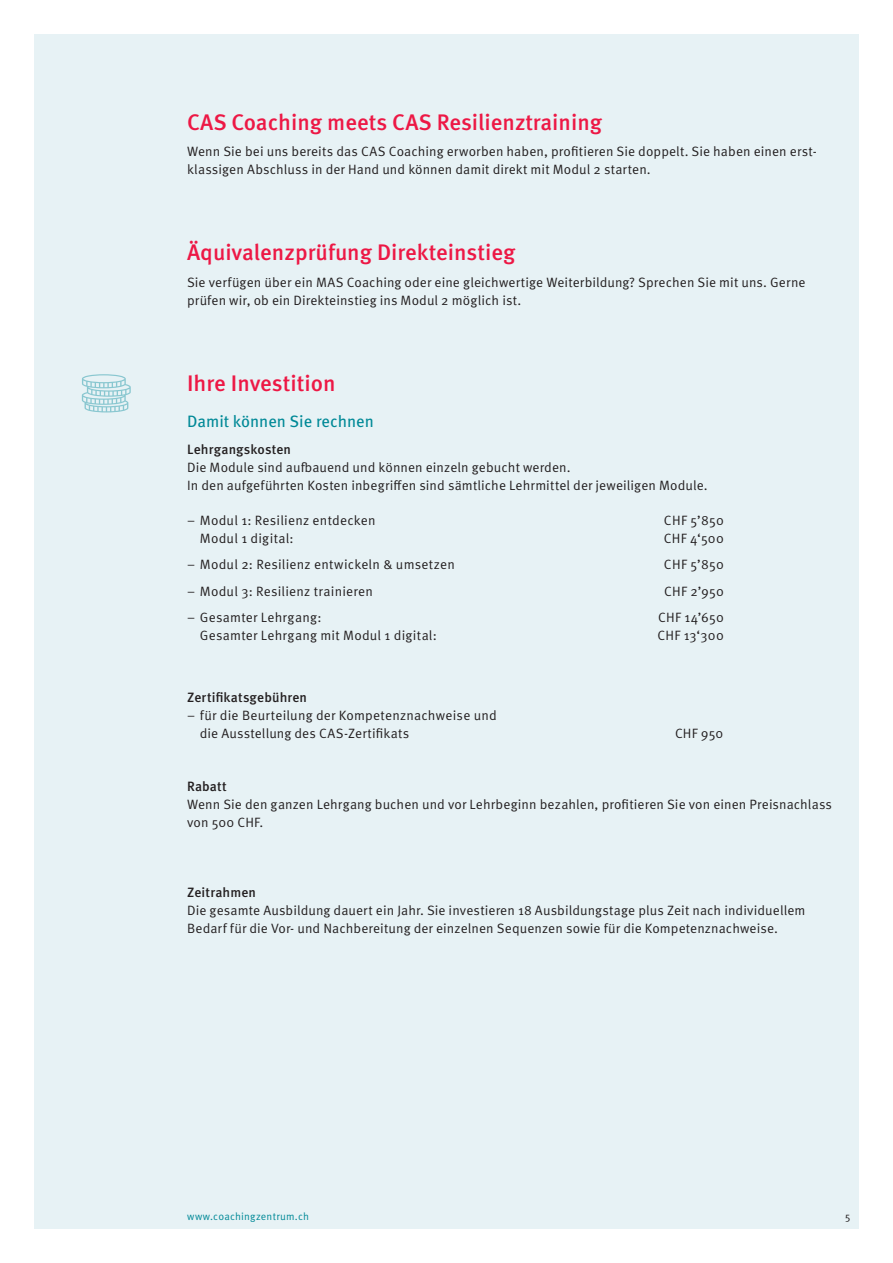
<style>
.page{position:relative;width:893px;height:1263px;background:#fff}
.page>*{position:absolute;margin:0;border:0;box-sizing:border-box;transform-origin:0 0}
.t1{font:500 22.5px "Meta OT";color:#ed1845}
.t2{font:16.5px "Meta OT";color:#008997}
.t3{font:13.5px/18px "Meta OT Norm";letter-spacing:.01em;color:#231f20}
.t4{font:500 13.5px "Meta OT";letter-spacing:.01em;color:#231f20}
.t5{font:10.5px "Meta OT Norm";letter-spacing:.015em;color:#008997}
.t6{font:10.5px "Meta OT Norm";color:#231f20}
</style>
<div class="page">
<div style="left:34px;top:34px;width:825px;height:1195px;background:#e7f2f5"></div>
<svg style="left:82px;top:374px;width:49px;height:38px"></svg>
<h1 class="t1" style="left:187px;top:108px;width:417px">CAS Coaching meets CAS Resilienztraining</h1>
<p class="t3" style="left:187px;top:143px;width:631px">Wenn Sie bei uns bereits das CAS Coaching erworben haben, profitieren Sie doppelt. Sie haben einen erst&shy;klassigen Abschluss in der Hand und können damit direkt mit Modul 2 starten.</p>
<h1 class="t1" style="left:187px;top:238px;width:330px">Äquivalenzprüfung Direkteinstieg</h1>
<p class="t3" style="left:187px;top:273px;width:620px">Sie verfügen über ein MAS Coaching oder eine gleichwertige Weiterbildung? Sprechen Sie mit uns. Gerne prüfen wir, ob ein Direkteinstieg ins Modul 2 möglich ist.</p>
<h1 class="t1" style="left:187px;top:369px;width:150px">Ihre Investition</h1>
<p class="t2" style="left:187px;top:411px;width:188px">Damit können Sie rechnen</p>
<p class="t4" style="left:187px;top:441px;width:105px">Lehrgangskosten</p>
<p class="t3" style="left:187px;top:458px;width:522px">Die Module sind aufbauend und können einzeln gebucht werden.<br>In den aufgeführten Kosten inbegriffen sind sämtliche Lehrmittel der jeweiligen Module.</p>
<p class="t3" style="left:187px;top:511px;width:190px">– Modul 1: Resilienz entdecken</p>
<p class="t3" style="left:664px;top:511px;width:61px">CHF 5’850</p>
<p class="t3" style="left:200px;top:529px;width:95px">Modul 1 digital:</p>
<p class="t3" style="left:664px;top:529px;width:62px">CHF 4‘500</p>
<p class="t3" style="left:187px;top:556px;width:269px">– Modul 2: Resilienz entwickeln &amp; umsetzen</p>
<p class="t3" style="left:664px;top:556px;width:61px">CHF 5’850</p>
<p class="t3" style="left:187px;top:582px;width:187px">– Modul 3: Resilienz trainieren</p>
<p class="t3" style="left:664px;top:582px;width:61px">CHF 2’950</p>
<p class="t3" style="left:187px;top:609px;width:136px">– Gesamter Lehrgang:</p>
<p class="t3" style="left:658px;top:609px;width:67px">CHF 14’650</p>
<p class="t3" style="left:200px;top:627px;width:239px">Gesamter Lehrgang mit Modul 1 digital:</p>
<p class="t3" style="left:657px;top:627px;width:68px">CHF 13‘300</p>
<p class="t4" style="left:187px;top:689px;width:121px">Zertifikatsgebühren</p>
<p class="t3" style="left:200px;top:706px;width:298px;text-indent:-13px">– für die Beurteilung der Kompetenznachweise und die Ausstellung des CAS-Zertifikats</p>
<p class="t3" style="left:675px;top:724px;width:50px">CHF 950</p>
<p class="t4" style="left:187px;top:778px;width:41px">Rabatt</p>
<p class="t3" style="left:187px;top:795px;width:646px">Wenn Sie den ganzen Lehrgang buchen und vor Lehrbeginn bezahlen, profitieren Sie von einen Preisnachlass von 500 CHF.</p>
<p class="t4" style="left:187px;top:884px;width:70px">Zeitrahmen</p>
<p class="t3" style="left:187px;top:901px;width:620px">Die gesamte Ausbildung dauert ein Jahr. Sie investieren 18 Ausbildungstage plus Zeit nach individuellem<br>Bedarf für die Vor- und Nachbereitung der einzelnen Sequenzen sowie für die Kompetenznachweise.</p>
<p class="t5" style="left:187px;top:1210px;width:123px">www.coachingzentrum.ch</p>
<p class="t6" style="left:845px;top:1210px;width:7px">5</p>
</div>
